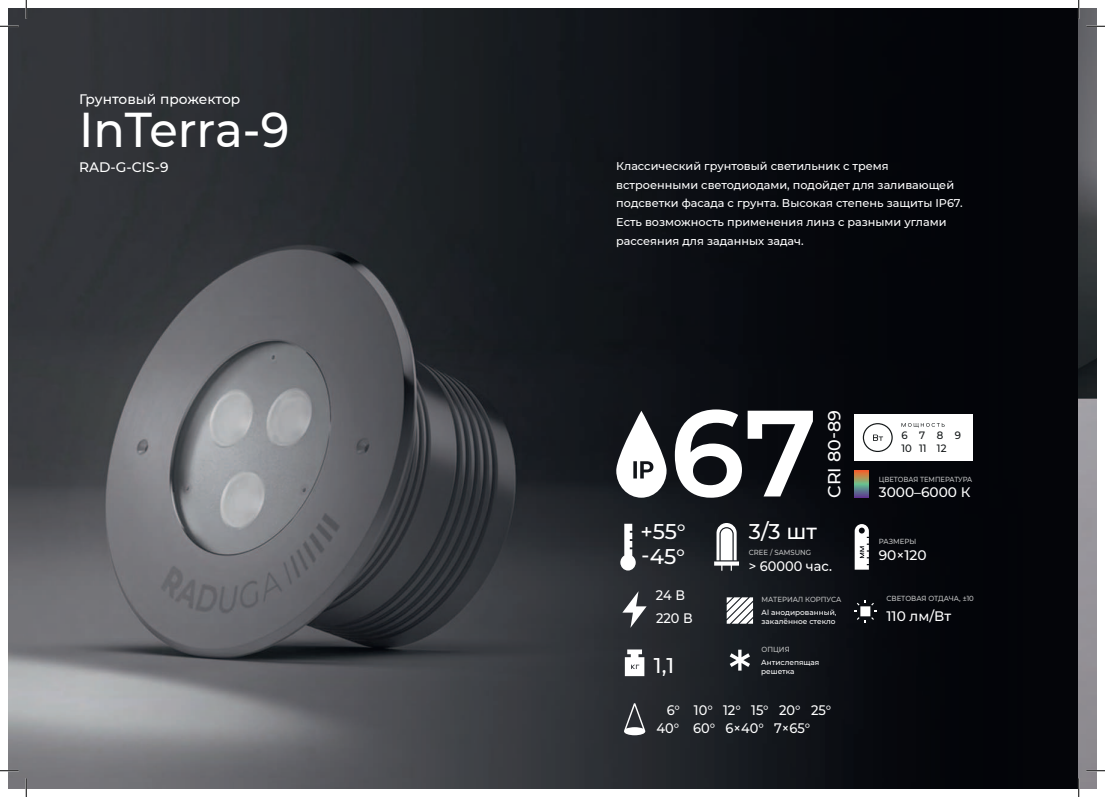
<style>
.page{position:relative;width:1105px;height:797px;background:#fff}
.page>*{position:absolute;margin:0;border:0;box-sizing:border-box;transform-origin:0 0}
.t1{font:600 122.5px "Montserrat";color:#fff}
.t2{font:500 48.75px "Montserrat";letter-spacing:-.005em;color:#fff;scale:.95 1}
.t3{font:500 21.25px "Montserrat";color:#fff}
.t4{font:500 17.5px "Montserrat";color:#fff}
.t5{font:500 13.75px "Montserrat";color:#fff}
.t6{font:500 13.75px/17.5px "Montserrat";color:#fff;scale:.94 1}
.t7{font:500 11.25px/18.8px "Montserrat";color:#fff}
.t8{font:500 10.62px/12.8px "Montserrat";color:#121617;scale:.95 1}
.t9{font:500 7.38px "Montserrat";color:#c2c3c3;scale:.94 1}
.t10{font:500 7.38px/8.9px "Montserrat";color:#fff}
.t11{font:500 7.38px "Montserrat";color:#c2c3c3;scale:.91 1}
</style>
<div class="page">
<img style="left:9px;top:9px;width:1087px;height:779px">
<svg style="left:616px;top:411px;width:50px;height:86px"></svg>
<svg style="left:714px;top:523px;width:25px;height:47px"></svg>
<svg style="left:620px;top:523px;width:16px;height:47px"></svg>
<svg style="left:855px;top:471px;width:13px;height:26px"></svg>
<div style="left:855px;top:414px;width:118px;height:47px;background:#fff"></div>
<svg style="left:863px;top:423px;width:30px;height:29px"></svg>
<svg style="left:901px;top:423px;width:44px;height:4px"></svg>
<svg style="left:855px;top:524px;width:14px;height:45px"></svg>
<svg style="left:727px;top:597px;width:26px;height:26px"></svg>
<div style="left:861px;top:607px;width:9px;height:8px;background:#fff"></div>
<div style="left:860px;top:606px;width:10px;height:10px;border:1px solid #fff"></div>
<svg style="left:854px;top:602px;width:5px;height:18px"></svg>
<svg style="left:865px;top:600px;width:12px;height:23px"></svg>
<svg style="left:625px;top:649px;width:19px;height:27px"></svg>
<svg style="left:622px;top:591px;width:25px;height:37px"></svg>
<svg style="left:624px;top:703px;width:21px;height:32px"></svg>
<svg style="left:730px;top:649px;width:20px;height:21px"></svg>
<svg style="left:0;top:25px;width:19px;height:2px"></svg>
<svg style="left:1086px;top:25px;width:19px;height:2px"></svg>
<svg style="left:0;top:770px;width:19px;height:1px"></svg>
<svg style="left:1086px;top:770px;width:19px;height:1px"></svg>
<svg style="left:25px;top:0;width:2px;height:19px"></svg>
<svg style="left:25px;top:778px;width:2px;height:19px"></svg>
<svg style="left:1078px;top:0;width:1px;height:19px"></svg>
<svg style="left:1078px;top:778px;width:1px;height:19px"></svg>
<p class="t5" style="left:79px;top:90px;width:163px">Грунтовый прожектор</p>
<h2 class="t2" style="left:79px;top:96px;width:223px">InTerra-9</h2>
<p class="t5" style="left:79px;top:159px;width:91px">RAD-G-CIS-9</p>
<p class="t7" style="left:616px;top:156px;width:348px">Классический грунтовый светильник с тремя встроенными светодиодами, подойдет для заливающей подсветки фасада с грунта. Высокая степень защиты IP67.<br>Есть возможность применения линз с разными углами рассеяния для заданных задач.</p>
<h1 class="t1" style="left:669px;top:382px;width:149px">67</h1>
<h3 class="t4" style="left:822px;top:498px;width:89px;rotate:-90deg">CRI 80-89</h3>
<h3 class="t3" style="left:640px;top:519px;width:47px">+55°</h3>
<h3 class="t3" style="left:749px;top:516px;width:69px">3/3 шт</h3>
<p class="t6" style="left:749px;top:556px;width:90px">&gt; 60000 час.</p>
<p class="t8" style="left:901px;top:428px;width:13px">6<br>10</p>
<p class="t8" style="left:919px;top:428px;width:9px">7<br>11</p>
<p class="t8" style="left:937px;top:428px;width:12px">8<br>12</p>
<p class="t8" style="left:955px;top:429px;width:8px">9</p>
<p class="t11" style="left:879px;top:474px;width:104px">ЦВЕТОВАЯ ТЕМПЕРАТУРА</p>
<p class="t5" style="left:879px;top:482px;width:93px">3000–6000 К</p>
<p class="t9" style="left:879px;top:536px;width:41px">РАЗМЕРЫ</p>
<h3 class="t3" style="left:641px;top:542px;width:45px">-45°</h3>
<p class="t6" style="left:656px;top:584px;width:41px;line-height:22.1px">24 В<br>220 В</p>
<p class="t9" style="left:749px;top:547px;width:68px">СREE / SAMSUNG</p>
<p class="t5" style="left:879px;top:547px;width:49px">90×120</p>
<p class="t9" style="left:886px;top:593px;width:94px">СВЕТОВАЯ ОТДАЧА, ±10</p>
<p class="t9" style="left:762px;top:594px;width:86px">МАТЕРИАЛ КОРПУСА</p>
<p class="t10" style="left:762px;top:607px;width:76px">Al анодированный, закалённое стекло</p>
<p class="t5" style="left:886px;top:606px;width:66px">110 лм/Вт</p>
<p class="t10" style="left:761px;top:658px;width:60px">Антислепящая решетка</p>
<p class="t9" style="left:762px;top:644px;width:31px">ОПЦИЯ</p>
<h3 class="t3" style="left:654px;top:650px;width:22px">1,1</h3>
<p class="t6" style="left:656px;top:700px;width:187px;text-indent:10px">6° 10° 12° 15° 20° 25°<br>40° 60° 6×40° 7×65°</p>
</div>
